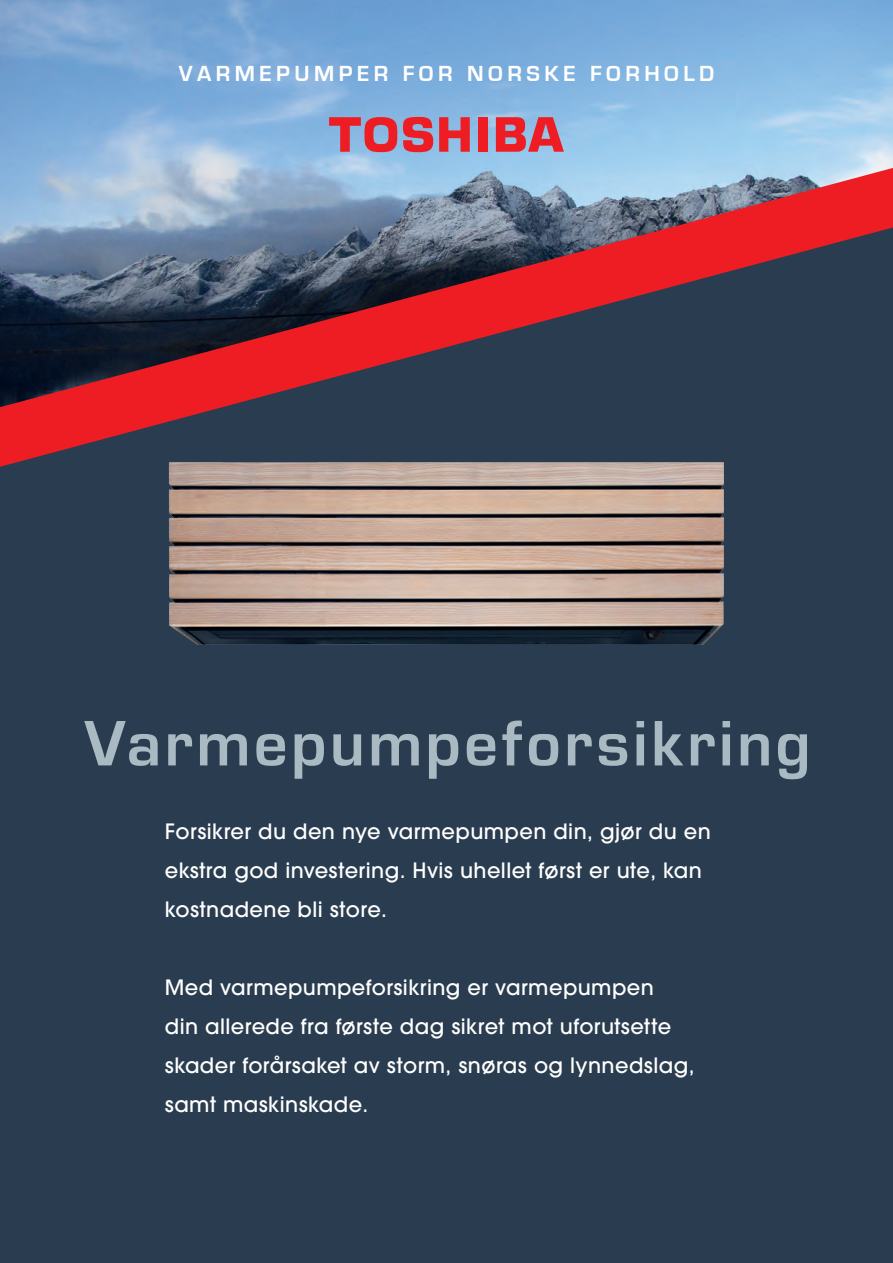
<style>
.page{position:relative;width:893px;height:1263px;background:#fff}
.page>*{position:absolute;margin:0;border:0;box-sizing:border-box;transform-origin:0 0}
.t1{font:700 66.6px "Eurostile";letter-spacing:.05em;color:#a9bac2}
.t2{font:700 22.5px "Eurostile";letter-spacing:.2em;color:#fff}
.t3{font:500 21px/39px "Avant Garde Gothic ITC";letter-spacing:.02em;color:#fff}
</style>
<div class="page">
<div style="left:0;top:467px;width:893px;height:796px;background:#2a3d50"></div>
<img style="left:0;top:0;width:893px;height:168px">
<svg style="left:0;top:168px;width:893px;height:299px;background:#725264"></svg>
<img style="left:141px;top:367px;width:611px;height:407px">
<svg style="left:439px;top:117px;width:31px;height:35px"></svg>
<div style="left:478px;top:117px;width:10px;height:35px;background:#ee1d23"></div>
<svg style="left:329px;top:117px;width:104px;height:35px;background:#c16177"></svg>
<svg style="left:496px;top:117px;width:68px;height:35px;background:#cd5667"></svg>
<p class="t2" style="left:179px;top:61px;width:537px">VARMEPUMPER FOR NORSKE FORHOLD</p>
<h1 class="t1" style="left:84px;top:695px;width:728px">Varmepumpeforsikring</h1>
<p class="t3" style="left:165px;top:812px;width:547px">Forsikrer du den nye varmepumpen din, gjør du en ekstra god investering. Hvis uhellet først er ute, kan kostnadene bli store.</p>
<p class="t3" style="left:165px;top:968px;width:531px">Med varmepumpeforsikring er varmepumpen<br>din allerede fra første dag sikret mot uforutsette skader forårsaket av storm, snøras og lynnedslag, samt maskinskade.</p>
</div>
